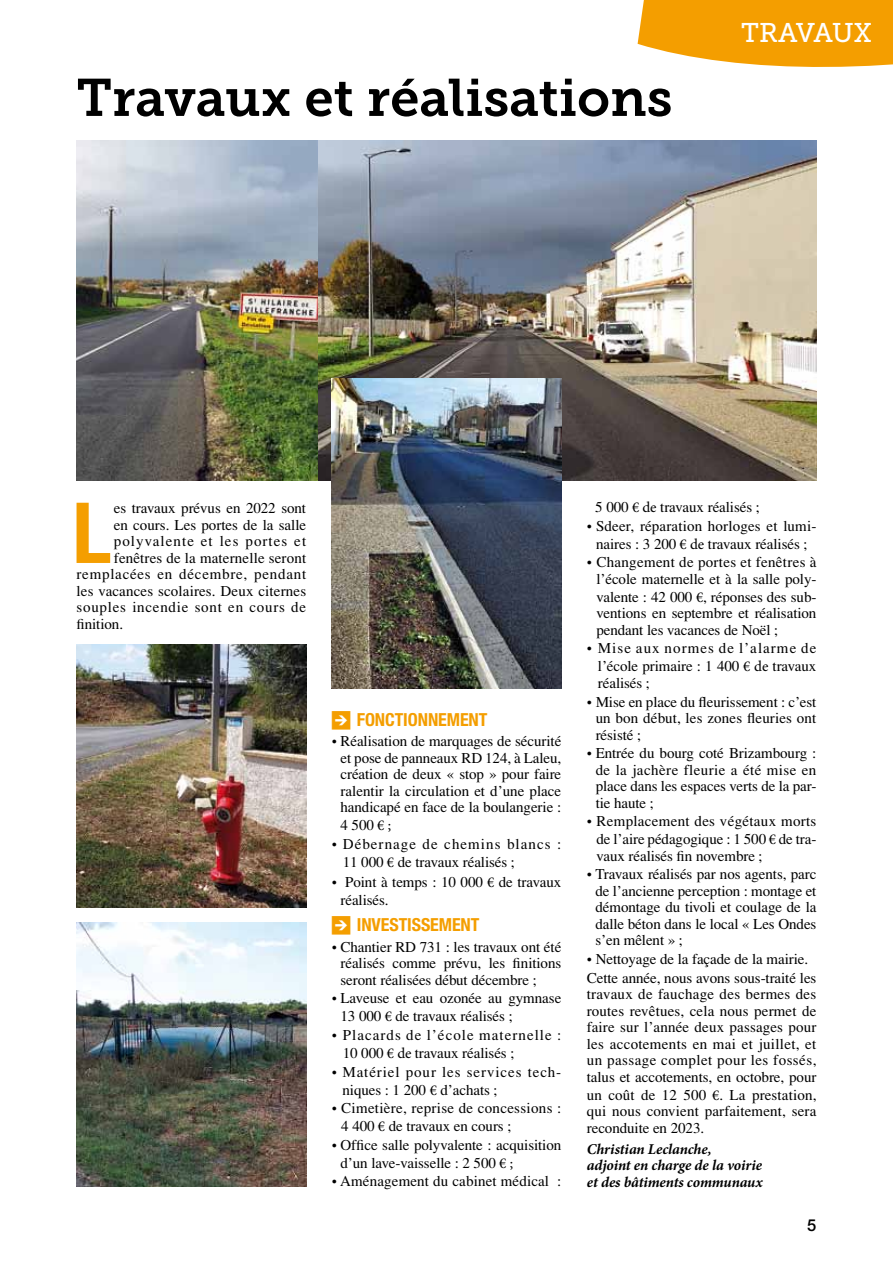
<style>
.page{position:relative;width:893px;height:1263px;background:#fff}
.page>*{position:absolute;margin:0;border:0;box-sizing:border-box;transform-origin:0 0}
.t1{font:700 condensed 84.3px "Helvetica Neue";color:#f49e00}
.t2{font:52.5px "Museo Slab 700";color:#000}
.t3{font:27px "Museo Slab 500";letter-spacing:-.015em;color:#fff}
.t4{font:700 condensed 18px "Helvetica Neue";letter-spacing:-.005em;color:#f49e00}
.t5{font:500 16.5px "Helvetica Neue";color:#000}
.t6{font:15px/16.5px "Times";letter-spacing:-.005em;color:#000;text-align:justify}
.t7{font:15px/18px "Times";letter-spacing:.02em;color:#000;text-align:right}
.t8{font:15px/18px "Times";letter-spacing:.07em;color:#000}
.t9{font:italic 700 15px/16.5px "Minion Pro";letter-spacing:-.01em;color:#000}
.t10{font:15px "Times";letter-spacing:.05em;color:#000}
.t11{font:15px/18px "Times";letter-spacing:.06em;color:#000}
.s1{font-family:"Arrowstfb";font-weight:400;font-stretch:normal}
.s2{font-family:"Minion Pro"}
</style>
<div class="page">
<svg style="left:637px;top:0;width:256px;height:67px;background:#f5a718"></svg>
<img style="left:77px;top:923px;width:229px;height:263px">
<img style="left:77px;top:644px;width:229px;height:264px">
<img style="left:77px;top:140px;width:739px;height:340px">
<img style="left:332px;top:378px;width:229px;height:311px">
<h2 class="t2" style="left:77px;top:68px;width:597px">Travaux et réalisations</h2>
<h3 class="t3" style="left:741px;top:17px;width:129px">TRAVAUX</h3>
<h1 class="t1" style="left:72px;top:482px;width:41px">L</h1>
<p class="t6" style="left:114px;top:500px;width:194px">es travaux prévus en 2022 sont</p>
<p class="t6" style="left:114px;top:517px;width:194px">en cours. Les portes de la salle</p>
<p class="t8" style="left:114px;top:532px;width:194px">polyvalente et les portes et</p>
<p class="t6" style="left:114px;top:550px;width:194px">fenêtres de la maternelle seront</p>
<p class="t10" style="left:77px;top:566px;width:231px">remplacées en décembre, pendant</p>
<p class="t6" style="left:77px;top:583px;width:231px">les vacances scolaires. Deux citernes</p>
<p class="t10" style="left:77px;top:599px;width:231px">souples incendie sont en cours de</p>
<p class="t6" style="left:77px;top:616px;width:48px">finition.</p>
<p class="t4" style="left:332px;top:708px;width:157px"><span class="s1">B</span> FONCTIONNEMENT</p>
<p class="t6" style="left:332px;top:733px;width:231px;text-align:center">• Réalisation de marquages de sécurité et pose de panneaux RD 124, à Laleu, création de deux « stop » pour faire ralentir la circulation et d’une place handicapé en face de la boulangerie :</p>
<p class="t6" style="left:341px;top:817px;width:52px">4 500 <span class="s2">€ ;</span></p>
<p class="t8" style="left:343px;top:835px;width:220px;text-indent:-11px">• Débernage de chemins blancs :<br>11 000 <span class="s2">€</span> de travaux réalisés ;</p>
<p class="t6" style="left:341px;top:873px;width:222px;line-height:18px;text-indent:-9px">• Point à temps : 10 000 <span class="s2">€</span> de travaux réalisés.</p>
<p class="t4" style="left:332px;top:913px;width:110px"><span class="s1">B</span> INVESTISSEMENT</p>
<p class="t6" style="left:341px;top:938px;width:222px;text-indent:-9px">• Chantier RD 731 : les travaux ont été réalisés comme prévu, les finitions seront réalisées début décembre ;</p>
<p class="t6" style="left:341px;top:989px;width:222px;line-height:18px;text-indent:-9px">• Laveuse et eau ozonée au gymnase<br>13 000 <span class="s2">€</span> de travaux réalisés ;</p>
<p class="t8" style="left:343px;top:1026px;width:220px;text-indent:-11px">• Placards de l’école maternelle :<br>10 000 <span class="s2">€ de</span> travaux réalisés ;</p>
<p class="t11" style="left:342px;top:1062px;width:220px;text-indent:-11px">• Matériel pour les services tech&shy;niques : 1 200 <span class="s2">€</span> d’achats ;</p>
<p class="t7" style="left:341px;top:1099px;width:222px;text-align:left;text-indent:-10px">• Cimetière, reprise de concessions :<br>4 400 <span class="s2">€</span> de travaux en cours ;</p>
<p class="t6" style="left:341px;top:1136px;width:222px;line-height:18px;text-indent:-9px">• Office salle polyvalente : acquisition d’un lave-vaisselle : 2 500 <span class="s2">€ ;</span></p>
<p class="t6" style="left:332px;top:1173px;width:231px">• Aménagement du cabinet médical :</p>
<p class="t6" style="left:595px;top:499px;width:166px">5 000 <span class="s2">€ de</span> travaux réalisés ;</p>
<p class="t6" style="left:587px;top:517px;width:231px;line-height:18px;text-align:center">• Sdeer, réparation horloges et lumi&shy;naires : 3 200 <span class="s2">€ de</span> travaux réalisés ;</p>
<p class="t7" style="left:587px;top:554px;width:231px;line-height:16.5px">• Changement de portes et fenêtres à l’école maternelle et à la salle poly-</p>
<p class="t6" style="left:596px;top:588px;width:222px">valente : 42 000 <span class="s2">€</span>, réponses des sub&shy;ventions en septembre et réalisation pendant les vacances de Noël ;</p>
<p class="t6" style="left:587px;top:639px;width:231px;line-height:18px;text-align:right">• Mise aux normes de l’alarme de l’école primaire : 1 400 <span class="s2">€ de</span> travaux</p>
<p class="t6" style="left:598px;top:675px;width:54px">réalisés ;</p>
<p class="t6" style="left:596px;top:693px;width:222px;text-indent:-9px">• Mise en place du fleurissement : c’est un bon début, les zones fleuries ont résisté ;</p>
<p class="t6" style="left:596px;top:745px;width:222px;text-indent:-9px">• Entrée du bourg coté Brizambourg : de la jachère fleurie a été mise en place dans les espaces verts de la par&shy;tie haute ;</p>
<p class="t7" style="left:587px;top:812px;width:231px">• Remplacement des végétaux morts de l’aire pédagogique : 1 500 <span class="s2">€</span> de tra-</p>
<p class="t6" style="left:596px;top:847px;width:168px">vaux réalisés fin novembre ;</p>
<p class="t6" style="left:595px;top:866px;width:223px;text-indent:-9px">• Travaux réalisés par nos agents, parc de l’ancienne perception : montage et démontage du tivoli et coulage de la dalle béton dans le local « Les Ondes s’en mêlent » ;</p>
<p class="t6" style="left:587px;top:950px;width:231px;line-height:18.6px">• Nettoyage de la façade de la mairie.<br>Cette année, nous avons sous-traité les</p>
<p class="t6" style="left:587px;top:986px;width:231px">travaux de fauchage des bermes des routes revêtues, cela nous permet de faire sur l’année deux passages pour les accotements en mai et juillet, et un passage complet pour les fossés, talus et accotements, en octobre, pour</p>
<p class="t6" style="left:587px;top:1086px;width:231px">un coût de 12 500 <span class="s2">€</span>. La prestation, qui nous convient parfaitement, sera reconduite en 2023.</p>
<p class="t9" style="left:587px;top:1140px;width:177px">Christian Leclanche,<br>adjoint en charge de la voirie et des bâtiments communaux</p>
<p class="t5" style="left:807px;top:1215px;width:11px">5</p>
</div>
